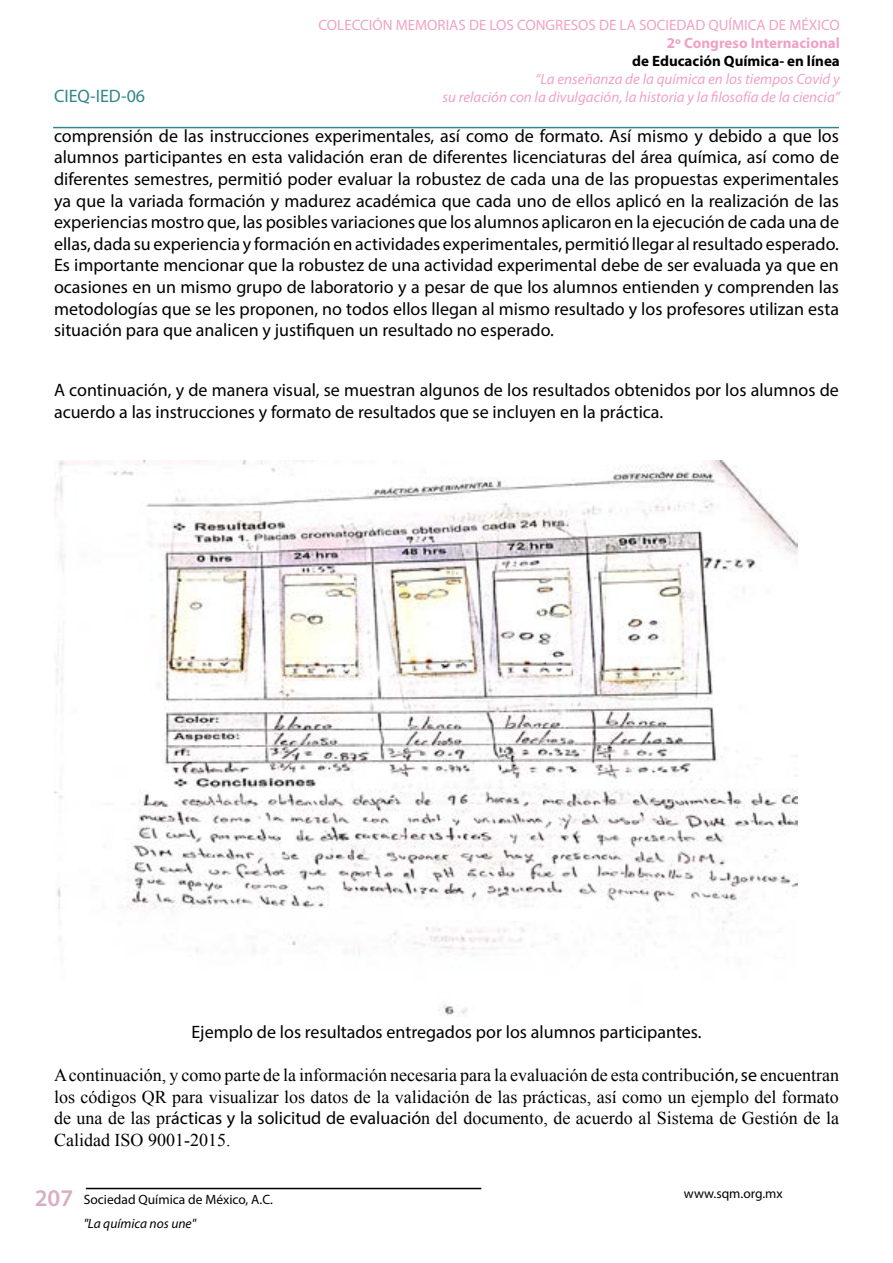
<style>
.page{position:relative;width:893px;height:1263px;background:#fff}
.page>*{position:absolute;margin:0;border:0;box-sizing:border-box;transform-origin:0 0}
.t1{font:600 24px "Myriad Pro";color:#d7afc3}
.t2{font:18px/21.6px "Myriad Pro";color:#000;text-align:justify}
.t3{font:18px/21.6px "Times New Roman";color:#000;text-align:justify}
.t4{font:18px "Myriad Pro";color:#32868a}
.t5{font:italic 15px/18px "Myriad Pro";color:#f0a2c6;text-align:right}
.t6{font:15px "Myriad Pro";color:#f0a2c6}
.t7{font:700 15px "Myriad Pro";color:#000}
.t8{font:700 15px "Myriad Pro";color:#f0a2c6}
.t9{font:13.5px "Myriad Pro";color:#000}
.t10{font:italic 13.5px "Myriad Pro";color:#000}
.s1{font-family:"Myriad Pro"}
</style>
<div class="page">
<hr style="left:86px;top:1188px;width:395px;height:1px;background:#000">
<hr style="left:53px;top:127px;width:786px;height:1px;background:#32868a">
<img style="left:54px;top:460px;width:743px;height:555px">
<p class="t4" style="left:54px;top:85px;width:93px">CIEQ-IED-06</p>
<p class="t6" style="left:319px;top:15px;width:523px">COLECCIÓN MEMORIAS DE LOS CONGRESOS DE LA SOCIEDAD QUÍMICA DE MÉXICO</p>
<p class="t8" style="left:667px;top:33px;width:174px">2º Congreso Internacional</p>
<p class="t7" style="left:632px;top:51px;width:209px">de Educación Química- en línea</p>
<p class="t5" style="left:442px;top:69px;width:399px">“La enseñanza de la química en los tiempos Covid y<br>su relación con la divulgación, la historia y la filosofía de la ciencia”</p>
<p class="t2" style="left:54px;top:125px;width:787px">comprensión de las instrucciones experimentales, así como de formato. Así mismo y debido a que los alumnos participantes en esta validación eran de diferentes licenciaturas del área química, así como de diferentes semestres, permitió poder evaluar la robustez de cada una de las propuestas experimentales ya que la variada formación y madurez académica que cada uno de ellos aplicó en la realización de las experiencias mostro que, las posibles variaciones que los alumnos aplicaron en la ejecución de cada una de ellas, dada su experiencia y formación en actividades experimentales, permitió llegar al resultado esperado.<br>Es importante mencionar que la robustez de una actividad experimental debe de ser evaluada ya que en ocasiones en un mismo grupo de laboratorio y a pesar de que los alumnos entienden y comprenden las metodologías que se les proponen, no todos ellos llegan al mismo resultado y los profesores utilizan esta situación para que analicen y justifiquen un resultado no esperado.</p>
<p class="t2" style="left:54px;top:379px;width:786px">A continuación, y de manera visual, se muestran algunos de los resultados obtenidos por los alumnos de acuerdo a las instrucciones y formato de resultados que se incluyen en la práctica.</p>
<p class="t2" style="left:191px;top:1021px;width:512px">Ejemplo de los resultados entregados por los alumnos participantes.</p>
<p class="t3" style="left:54px;top:1064px;width:786px">A continuación, y como parte de la información necesaria para la evaluación de esta contribuci<span class="s1">ón, se</span> encuentran los códigos QR para visualizar los datos de la validación de las prácticas, así como un ejemplo del formato de una de las pr<span class="s1">ácticas y la solicitud de evaluació</span>n del documento, de acuerdo al Sistema de Gestión de la Calidad ISO 9001-2015.</p>
<h1 class="t1" style="left:35px;top:1182px;width:40px">207</h1>
<p class="t9" style="left:84px;top:1191px;width:191px">Sociedad Química de México, A.C.</p>
<p class="t10" style="left:84px;top:1215px;width:114px">"La química nos une"</p>
<p class="t9" style="left:684px;top:1185px;width:100px">www.sqm.org.mx</p>
</div>
